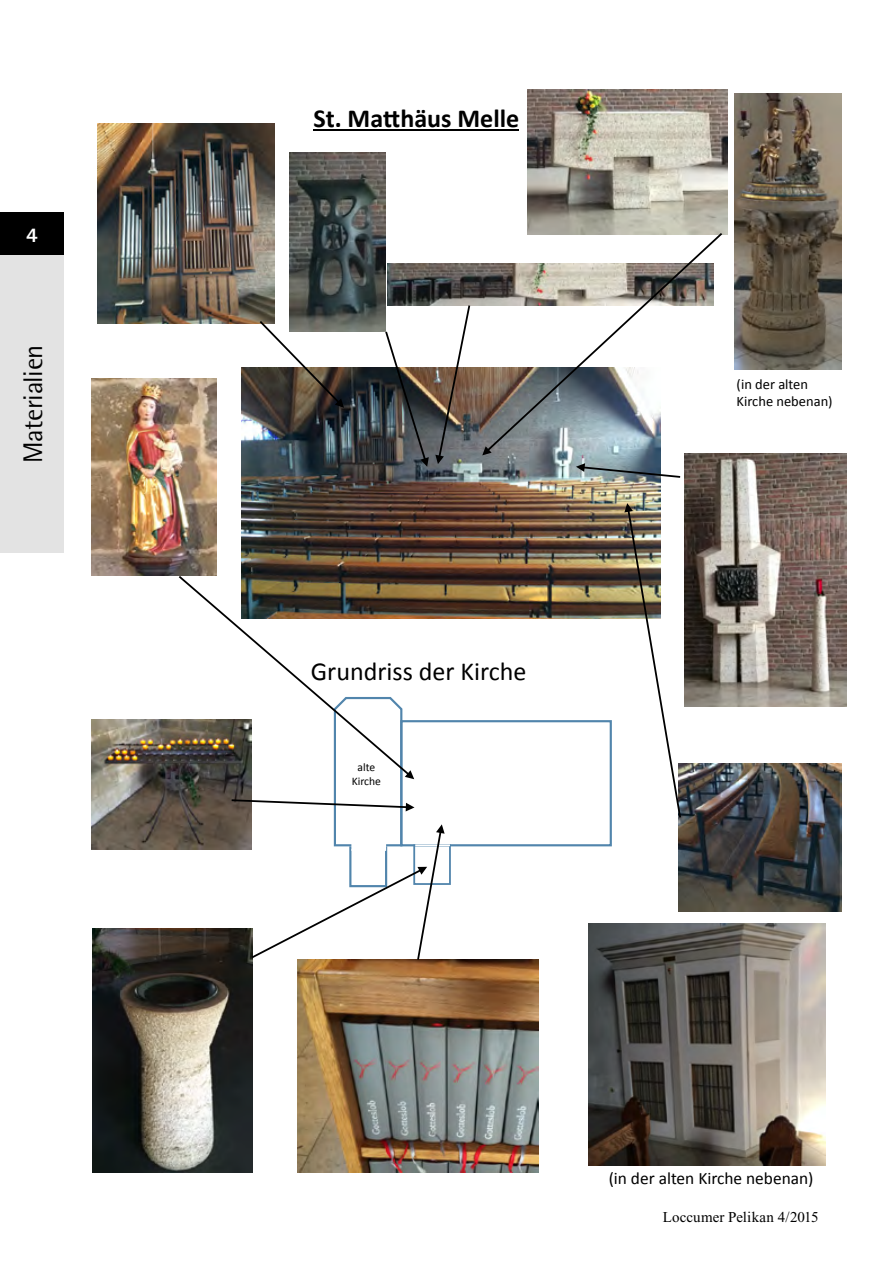
<style>
.page{position:relative;width:893px;height:1263px;background:#fff}
.page>*{position:absolute;margin:0;border:0;box-sizing:border-box;transform-origin:0 0}
.t1{font:27px "Rotis Semi Sans";letter-spacing:-.015em;color:#000}
.t2{font:26.1px "Calibri";color:#000}
.t3{font:700 26.1px "Calibri";color:#000}
.t4{font:800 21px "Rotis Semi Sans";color:#fff}
.t5{font:17.4px "Calibri";color:#000}
.t6{font:15px "Times New Roman";letter-spacing:.005em;color:#000}
.t7{font:14.4px/17.4px "Calibri";color:#000}
.t8{font:11.55px/14.4px "Calibri";color:#000;text-align:center}
</style>
<div class="page">
<div style="left:0;top:255px;width:64px;height:298px;background:#e3e3e3"></div>
<div style="left:0;top:213px;width:64px;height:42px;background:#000"></div>
<hr style="left:313px;top:129px;width:206px;height:2px;background:#000">
<div style="left:400px;top:720px;width:212px;height:126px;border:2px solid #5185ac"></div>
<div style="left:413px;top:844px;width:38px;height:41px;border:2px solid #5185ac"></div>
<hr style="left:415px;top:844px;width:35px;height:2px;background:#fff">
<img style="left:241px;top:367px;width:419px;height:251px">
<img style="left:684px;top:454px;width:163px;height:252px">
<img style="left:290px;top:153px;width:96px;height:179px">
<img style="left:527px;top:89px;width:200px;height:145px">
<img style="left:97px;top:123px;width:178px;height:201px">
<img style="left:678px;top:763px;width:163px;height:148px">
<img style="left:91px;top:719px;width:139px;height:130px">
<img style="left:589px;top:923px;width:236px;height:242px">
<img style="left:734px;top:93px;width:107px;height:276px">
<img style="left:92px;top:929px;width:160px;height:243px">
<img style="left:297px;top:959px;width:242px;height:213px">
<img style="left:92px;top:378px;width:125px;height:198px">
<img style="left:624px;top:503px;width:58px;height:316px">
<svg style="left:576px;top:463px;width:105px;height:16px"></svg>
<svg style="left:384px;top:330px;width:45px;height:137px"></svg>
<svg style="left:258px;top:319px;width:87px;height:89px"></svg>
<svg style="left:177px;top:574px;width:238px;height:206px"></svg>
<svg style="left:230px;top:695px;width:215px;height:267px"></svg>
<img style="left:388px;top:263px;width:94px;height:43px">
<img style="left:482px;top:231px;width:242px;height:225px">
<svg style="left:482px;top:446px;width:10px;height:9px"></svg>
<svg style="left:435px;top:303px;width:36px;height:161px"></svg>
<h3 class="t4" style="left:26px;top:222px;width:13px">4</h3>
<h1 class="t1" style="left:17px;top:463px;width:120px;rotate:-90deg">Materialien</h1>
<h2 class="t3" style="left:313px;top:102px;width:207px">St. Ma,häus Melle</h2>
<h2 class="t2" style="left:311px;top:656px;width:217px">Grundriss der Kirche</h2>
<p class="t8" style="left:352px;top:759px;width:31px">alte<br>Kirche</p>
<p class="t7" style="left:737px;top:375px;width:98px">(in der alten<br>Kirche nebenan)</p>
<p class="t5" style="left:609px;top:1167px;width:206px">(in der alten Kirche nebenan)</p>
<p class="t6" style="left:663px;top:1208px;width:157px">Loccumer Pelikan 4/2015</p>
</div>
